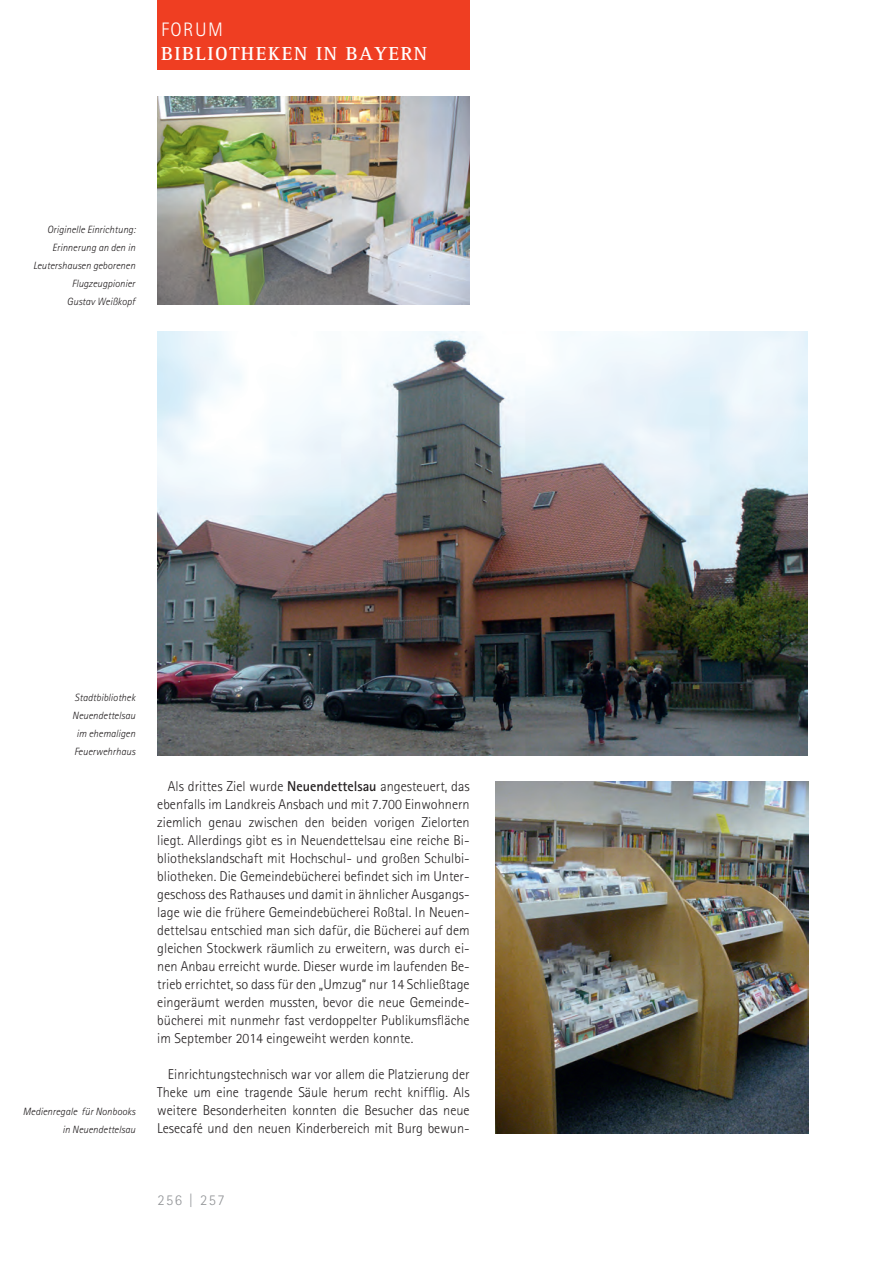
<style>
.page{position:relative;width:893px;height:1263px;background:#fff}
.page>*{position:absolute;margin:0;border:0;box-sizing:border-box;transform-origin:0 0}
.t1{font:700 19.5px "Rotis Serif Std";letter-spacing:.075em;color:#fff}
.t2{font:300 19.5px "Rotis Sans Serif Std";letter-spacing:.075em;color:#fff}
.t3{font:300 15px "Rotis Sans Serif Std";letter-spacing:.1em;color:#939598}
.t4{font:300 14.25px/18px "Rotis Sans Serif Std";color:#231f20;text-align:justify}
.t5{font:italic 300 10.5px/18px "Rotis Sans Serif Std";color:#231f20;text-align:right}
.s1{font-weight:700}
</style>
<div class="page">
<img style="left:157px;top:97px;width:313px;height:208px">
<div style="left:157px;top:0;width:313px;height:69px;background:#ef3e22"></div>
<img style="left:157px;top:332px;width:651px;height:423px">
<img style="left:495px;top:781px;width:313px;height:352px">
<h1 class="t2" style="left:161px;top:23px;width:63px">FORUM</h1>
<h1 class="t1" style="left:161px;top:47px;width:267px">BIBLIOTHEKEN IN BAYERN</h1>
<p class="t5" style="left:33px;top:222px;width:104px">Originelle Einrichtung:<br>Erinnerung an den in<br>Leutershausen geborenen<br>Flugzeugpionier<br>Gustav Weißkopf</p>
<p class="t5" style="left:72px;top:690px;width:64px;text-align:center">Stadtbibliothek<br>Neuendettelsau im ehemaligen<br>Feuerwehrhaus</p>
<p class="t5" style="left:23px;top:1104px;width:114px">Medienregale für Nonbooks in Neuendettelsau</p>
<p class="t4" style="left:157px;top:779px;width:314px;text-indent:11px">Als drittes Ziel wurde <span class="s1">Neuendettelsau</span> angesteuert, das ebenfalls im Landkreis Ansbach und mit 7.700 Einwohnern ziemlich genau zwischen den beiden vorigen Zielorten liegt. Allerdings gibt es in Neuendettelsau eine reiche Bi&shy;bliothekslandschaft mit Hochschul- und großen Schulbi&shy;bliotheken. Die Gemeindebücherei befindet sich im Unter&shy;geschoss des Rathauses und damit in ähnlicher Ausgangs&shy;lage wie die frühere Gemeindebücherei Roßtal. In Neuen&shy;dettelsau entschied man sich dafür, die Bücherei auf dem gleichen Stockwerk räumlich zu erweitern, was durch ei&shy;nen Anbau erreicht wurde. Dieser wurde im laufenden Be&shy;trieb errichtet, so dass für den „Umzug“ nur 14 Schließtage eingeräumt werden mussten, bevor die neue Gemeinde&shy;bücherei mit nunmehr fast verdoppelter Publikumsfläche im September 2014 eingeweiht werden konnte.</p>
<p class="t4" style="left:157px;top:1067px;width:314px;text-indent:11px">Einrichtungstechnisch war vor allem die Platzierung der Theke um eine tragende Säule herum recht knifflig. Als weitere Besonderheiten konnten die Besucher das neue Lesecafé und den neuen Kinderbereich mit Burg bewun-</p>
<p class="t3" style="left:157px;top:1195px;width:69px">256 | 257</p>
</div>
